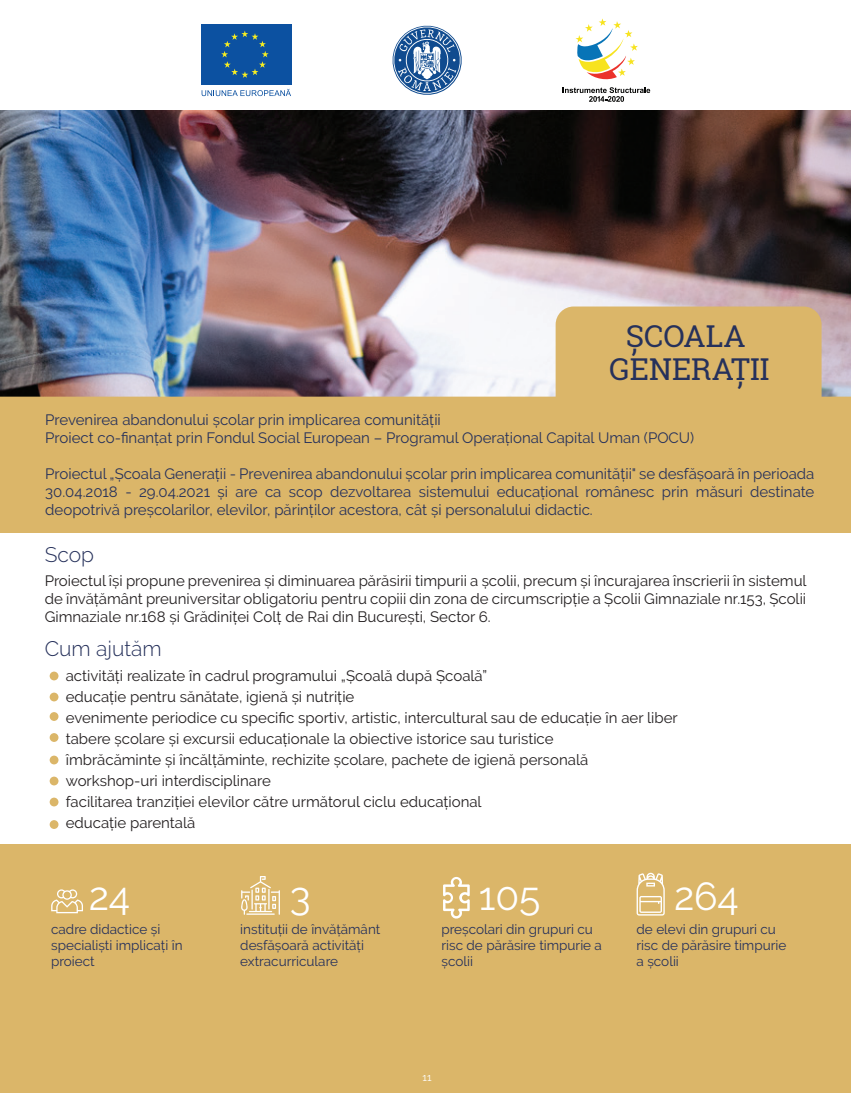
<style>
.page{position:relative;width:851px;height:1093px;background:#fff}
.page>*{position:absolute;margin:0;border:0;box-sizing:border-box;transform-origin:0 0}
.t1{font:39px "Raleway";letter-spacing:-.005em;color:#fff}
.t2{font:30.15px/32.4px "Roboto Slab";color:#26315b;text-align:center}
.t3{font:300 21px "Raleway";color:#26315b}
.t4{font:15px/21px "Raleway";color:#231f20;text-align:justify}
.t5{font:15px/18px "Raleway";color:#26315b}
.t6{font:13.5px/16.2px "Raleway";color:#26315b}
.t7{font:10.5px "Raleway";color:#fff}
</style>
<div class="page">
<img style="left:0;top:110px;width:850px;height:196px">
<svg style="left:0;top:306px;width:850px;height:227px;background:#caaf7b"></svg>
<svg style="left:392px;top:25px;width:70px;height:70px"></svg>
<svg style="left:562px;top:87px;width:88px;height:15px"></svg>
<svg style="left:575px;top:18px;width:62px;height:62px"></svg>
<div style="left:201px;top:24px;width:90px;height:60px;background:#0c51a1"></div>
<svg style="left:221px;top:31px;width:47px;height:47px"></svg>
<svg style="left:201px;top:89px;width:90px;height:7px"></svg>
<div style="left:50px;top:671px;width:8px;height:9px;background:#dbb669;border-radius:50%"></div>
<div style="left:50px;top:692px;width:8px;height:9px;background:#dbb669;border-radius:50%"></div>
<div style="left:50px;top:712px;width:8px;height:9px;background:#dbb669;border-radius:50%"></div>
<div style="left:50px;top:733px;width:8px;height:9px;background:#dbb669;border-radius:50%"></div>
<div style="left:50px;top:755px;width:8px;height:9px;background:#dbb669;border-radius:50%"></div>
<div style="left:50px;top:776px;width:8px;height:9px;background:#dbb669;border-radius:50%"></div>
<div style="left:50px;top:797px;width:8px;height:9px;background:#dbb669;border-radius:50%"></div>
<div style="left:50px;top:820px;width:8px;height:9px;background:#dbb669;border-radius:50%"></div>
<div style="left:0;top:845px;width:850px;height:248px;background:#dbb669"></div>
<svg style="left:636px;top:873px;width:28px;height:42px"></svg>
<svg style="left:51px;top:889px;width:32px;height:24px"></svg>
<svg style="left:241px;top:876px;width:39px;height:39px"></svg>
<svg style="left:443px;top:877px;width:26px;height:42px"></svg>
<h2 class="t2" style="left:609px;top:320px;width:161px">ȘCOALA<br>GENERAȚII</h2>
<p class="t5" style="left:45px;top:411px;width:650px">Prevenirea abandonului școlar prin implicarea comunității<br>Proiect co-finanțat prin Fondul Social European – Programul Operațional Capital Uman (POCU)</p>
<p class="t5" style="left:45px;top:465px;width:770px;text-align:justify">Proiectul „Școala Generații - Prevenirea abandonului școlar prin implicarea comunității" se desfășoară în perioada 30.04.2018 - 29.04.2021 și are ca scop dezvoltarea sistemului educațional românesc prin măsuri destinate deopotrivă preșcolarilor, elevilor, părinților acestora, cât și personalului didactic.</p>
<h3 class="t3" style="left:45px;top:542px;width:51px">Scop</h3>
<p class="t4" style="left:45px;top:571px;width:763px;line-height:18px">Proiectul își propune prevenirea și diminuarea părăsirii timpurii a școlii, precum și încurajarea înscrierii în sistemul de învățământ preuniversitar obligatoriu pentru copiii din zona de circumscripție a Școlii Gimnaziale nr.153, Școlii Gimnaziale nr.168 și Grădiniței Colț de Rai din București, Sector 6.</p>
<h3 class="t3" style="left:45px;top:636px;width:118px">Cum ajutăm</h3>
<p class="t4" style="left:66px;top:665px;width:613px;text-align:left">activități realizate în cadrul programului „Școală după Școală”<br>educație pentru sănătate, igienă și nutriție<br>evenimente periodice cu specific sportiv, artistic, intercultural sau de educație în aer liber tabere școlare și excursii educaționale la obiective istorice sau turistice<br>îmbrăcăminte și încălțăminte, rechizite școlare, pachete de igienă personală workshop-uri interdisciplinare<br>facilitarea tranziției elevilor către următorul ciclu educațional<br>educație parentală</p>
<h1 class="t1" style="left:89px;top:873px;width:43px">24</h1>
<p class="t6" style="left:51px;top:920px;width:133px">cadre didactice și specialiști implicați în proiect</p>
<h1 class="t1" style="left:290px;top:873px;width:22px">3</h1>
<p class="t6" style="left:240px;top:920px;width:141px">instituții de învățământ desfășoară activități extracurriculare</p>
<h1 class="t1" style="left:479px;top:873px;width:63px">105</h1>
<p class="t6" style="left:441px;top:920px;width:162px">preșcolari din grupuri cu risc de părăsire timpurie a școlii</p>
<h1 class="t1" style="left:674px;top:873px;width:66px">264</h1>
<p class="t6" style="left:636px;top:920px;width:151px">de elevi din grupuri cu risc de părăsire timpurie a școlii</p>
<p class="t7" style="left:422px;top:1070px;width:10px">11</p>
</div>
